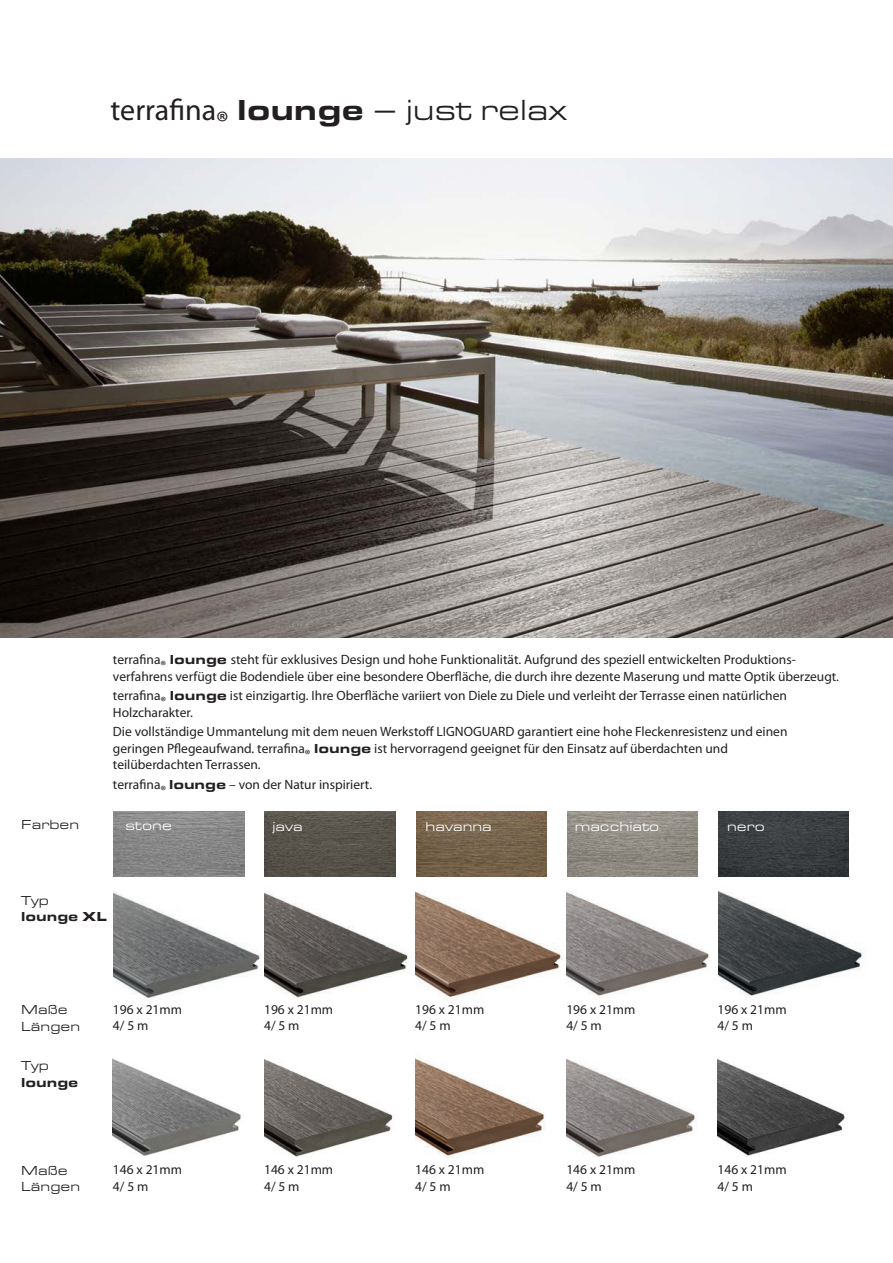
<style>
.page{position:relative;width:893px;height:1263px;background:#fff}
.page>*{position:absolute;margin:0;border:0;box-sizing:border-box;transform-origin:0 0}
.t1{font:30px "Myriad Pro";color:#231f20}
.t2{font:13.5px/16.5px "Myriad Pro";color:#231f20}
.t3{font:13.5px "Eurostile Extended Roman DTC";color:#fff}
.t4{font:13.5px "Eurostile Extended Roman DTC";color:#231f20}
.t5{font:13.5px/16.5px "Eurostile Extended Black DTC";color:#231f20}
.s1{font-family:"Eurostile Extended Black DTC"}
.s2{font-family:"Eurostile Extended Roman DTC"}
</style>
<div class="page">
<img style="left:0;top:159px;width:893px;height:479px">
<img style="left:114px;top:811px;width:130px;height:65px">
<img style="left:265px;top:811px;width:131px;height:65px">
<img style="left:416px;top:811px;width:131px;height:65px">
<img style="left:567px;top:811px;width:131px;height:65px">
<img style="left:718px;top:811px;width:131px;height:65px">
<img style="left:113px;top:1059px;width:128px;height:97px">
<img style="left:113px;top:892px;width:149px;height:108px">
<img style="left:264px;top:1059px;width:129px;height:98px">
<img style="left:265px;top:891px;width:299px;height:108px">
<img style="left:415px;top:1057px;width:131px;height:101px">
<img style="left:566px;top:1058px;width:129px;height:99px">
<img style="left:567px;top:892px;width:142px;height:107px">
<img style="left:717px;top:1058px;width:128px;height:99px">
<img style="left:718px;top:890px;width:145px;height:108px">
<p class="t1" style="left:111px;top:91px;width:458px">terrafina® <span class="s1">lounge</span> <span class="s2">– just relax</span></p>
<p class="t4" style="left:21px;top:817px;width:60px">Farben</p>
<p class="t2" style="left:113px;top:651px;width:728px">terrafina® <span class="s1">lounge</span> steht für exklusives Design und hohe Funktionalität. Aufgrund des speziell entwickelten Produktions&shy;verfahrens verfügt die Bodendiele über eine besondere Oberfläche, die durch ihre dezente Maserung und matte Optik überzeugt.</p>
<p class="t2" style="left:113px;top:687px;width:676px">terrafina® <span class="s1">lounge</span> ist einzigartig. Ihre Oberfläche variiert von Diele zu Diele und verleiht der Terrasse einen natürlichen<br>Holzcharakter.</p>
<p class="t2" style="left:113px;top:723px;width:676px">Die vollständige Ummantelung mit dem neuen Werkstoff LIGNOGUARD garantiert eine hohe Fleckenresistenz und einen geringen Pflegeaufwand. terrafina® <span class="s1">lounge</span> ist hervorragend geeignet für den Einsatz auf überdachten und teilüberdachten Terrassen.</p>
<p class="t2" style="left:113px;top:776px;width:261px">terrafina® <span class="s1">lounge</span> – von der Natur inspiriert.</p>
<p class="t3" style="left:125px;top:818px;width:48px">stone</p>
<p class="t3" style="left:272px;top:819px;width:32px">java</p>
<p class="t3" style="left:425px;top:819px;width:68px">havanna</p>
<p class="t3" style="left:575px;top:819px;width:86px">macchiato</p>
<p class="t3" style="left:727px;top:819px;width:39px">nero</p>
<p class="t5" style="left:21px;top:892px;width:87px"><span class="s2">Typ </span>lounge XL</p>
<p class="t4" style="left:21px;top:1002px;width:48px">Maße</p>
<p class="t4" style="left:21px;top:1019px;width:60px">Längen</p>
<p class="t5" style="left:21px;top:1057px;width:59px"><span class="s2">Typ </span>lounge</p>
<p class="t4" style="left:21px;top:1163px;width:48px">Maße</p>
<p class="t4" style="left:21px;top:1179px;width:60px">Längen</p>
<p class="t2" style="left:113px;top:1001px;width:71px">196 x 21mm</p>
<p class="t2" style="left:113px;top:1017px;width:37px">4/ 5 m</p>
<p class="t2" style="left:113px;top:1161px;width:71px">146 x 21mm</p>
<p class="t2" style="left:113px;top:1178px;width:37px">4/ 5 m</p>
<p class="t2" style="left:264px;top:1001px;width:71px">196 x 21mm</p>
<p class="t2" style="left:264px;top:1017px;width:37px">4/ 5 m</p>
<p class="t2" style="left:264px;top:1161px;width:71px">146 x 21mm</p>
<p class="t2" style="left:264px;top:1178px;width:37px">4/ 5 m</p>
<p class="t2" style="left:415px;top:1001px;width:71px">196 x 21mm</p>
<p class="t2" style="left:415px;top:1017px;width:37px">4/ 5 m</p>
<p class="t2" style="left:415px;top:1161px;width:71px">146 x 21mm</p>
<p class="t2" style="left:415px;top:1178px;width:37px">4/ 5 m</p>
<p class="t2" style="left:566px;top:1001px;width:71px">196 x 21mm</p>
<p class="t2" style="left:566px;top:1017px;width:37px">4/ 5 m</p>
<p class="t2" style="left:566px;top:1161px;width:71px">146 x 21mm</p>
<p class="t2" style="left:566px;top:1178px;width:37px">4/ 5 m</p>
<p class="t2" style="left:717px;top:1001px;width:71px">196 x 21mm</p>
<p class="t2" style="left:717px;top:1017px;width:37px">4/ 5 m</p>
<p class="t2" style="left:717px;top:1161px;width:71px">146 x 21mm</p>
<p class="t2" style="left:717px;top:1178px;width:37px">4/ 5 m</p>
</div>
